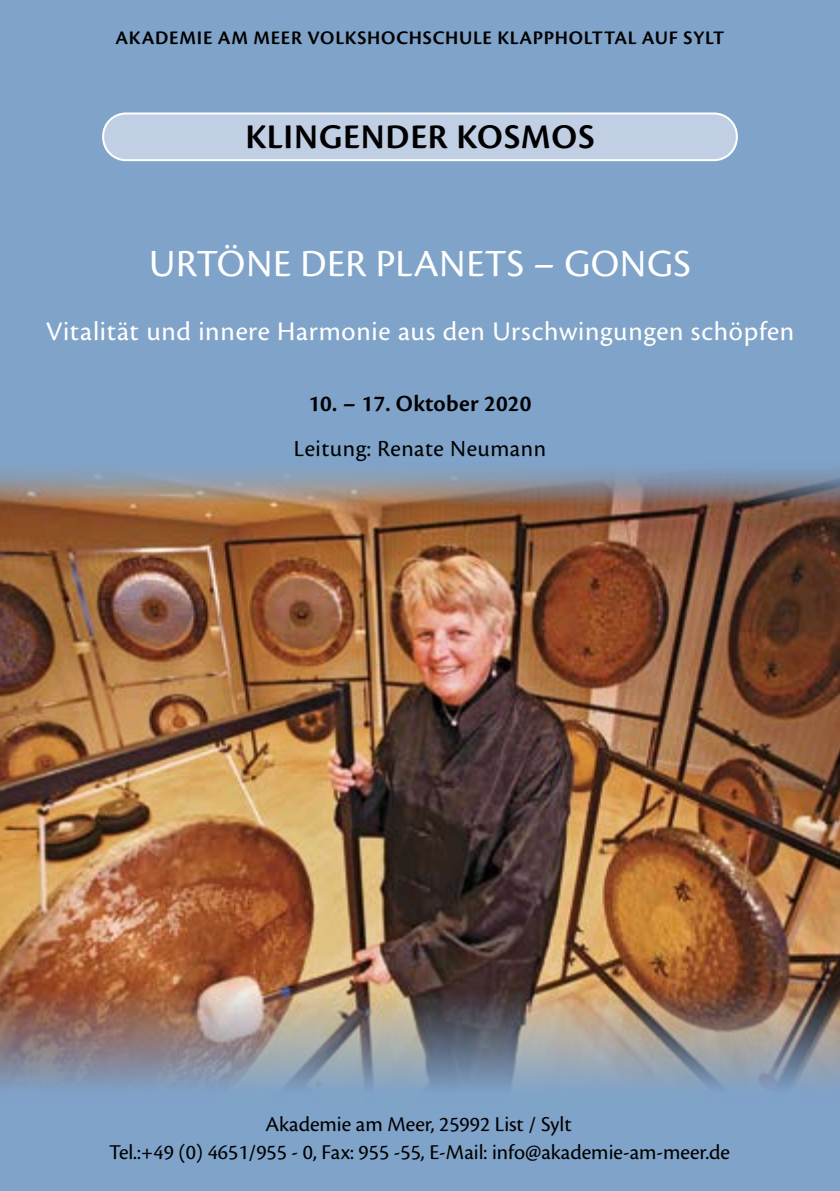
<style>
.page{position:relative;width:840px;height:1191px;background:#fff}
.page>*{position:absolute;margin:0;border:0;box-sizing:border-box;transform-origin:0 0}
.t1{font:40px "Cronos Pro";letter-spacing:.01em;color:#fff}
.t2{font:600 36px "Cronos Pro";letter-spacing:.02em;color:#000}
.t3{font:28px "Cronos Pro";letter-spacing:.025em;color:#fff}
.t4{font:24px "Cronos Pro";letter-spacing:.02em;color:#000}
.t5{font:600 24px "Cronos Pro";letter-spacing:.01em;color:#000}
.t6{font:22px/28px "Cronos Pro";color:#000;text-align:center}
.t7{font:600 20px "Cronos Pro";letter-spacing:.035em;color:#000}
</style>
<div class="page">
<div style="left:0;top:0;width:839px;height:1191px;background:#80a3c9"></div>
<img style="left:0;top:470px;width:839px;height:619px">
<div style="left:103px;top:113px;width:633px;height:47px;background:#c1cfe4;border-radius:23px"></div>
<div style="left:102px;top:112px;width:635px;height:49px;border:2px solid #fff;border-radius:23px"></div>
<p class="t7" style="left:115px;top:27px;width:610px">AKADEMIE AM MEER VOLKSHOCHSCHULE KLAPPHOLTTAL AUF SYLT</p>
<h2 class="t2" style="left:245px;top:116px;width:350px">KLINGENDER KOSMOS</h2>
<h1 class="t1" style="left:149px;top:240px;width:542px">URTÖNE DER PLANETS – GONGS</h1>
<p class="t3" style="left:46px;top:315px;width:749px">Vitalität und innere Harmonie aus den Urschwingungen schöpfen</p>
<p class="t5" style="left:308px;top:389px;width:225px">10. – 17. Oktober 2020</p>
<p class="t4" style="left:293px;top:435px;width:254px">Leitung: Renate Neumann</p>
<p class="t6" style="left:109px;top:1109px;width:622px">Akademie am Meer, 25992 List / Sylt<br>Tel.:+49 (0) 4651/955 - 0, Fax: 955 -55, E-Mail: info@akademie-am-meer.de</p>
</div>
